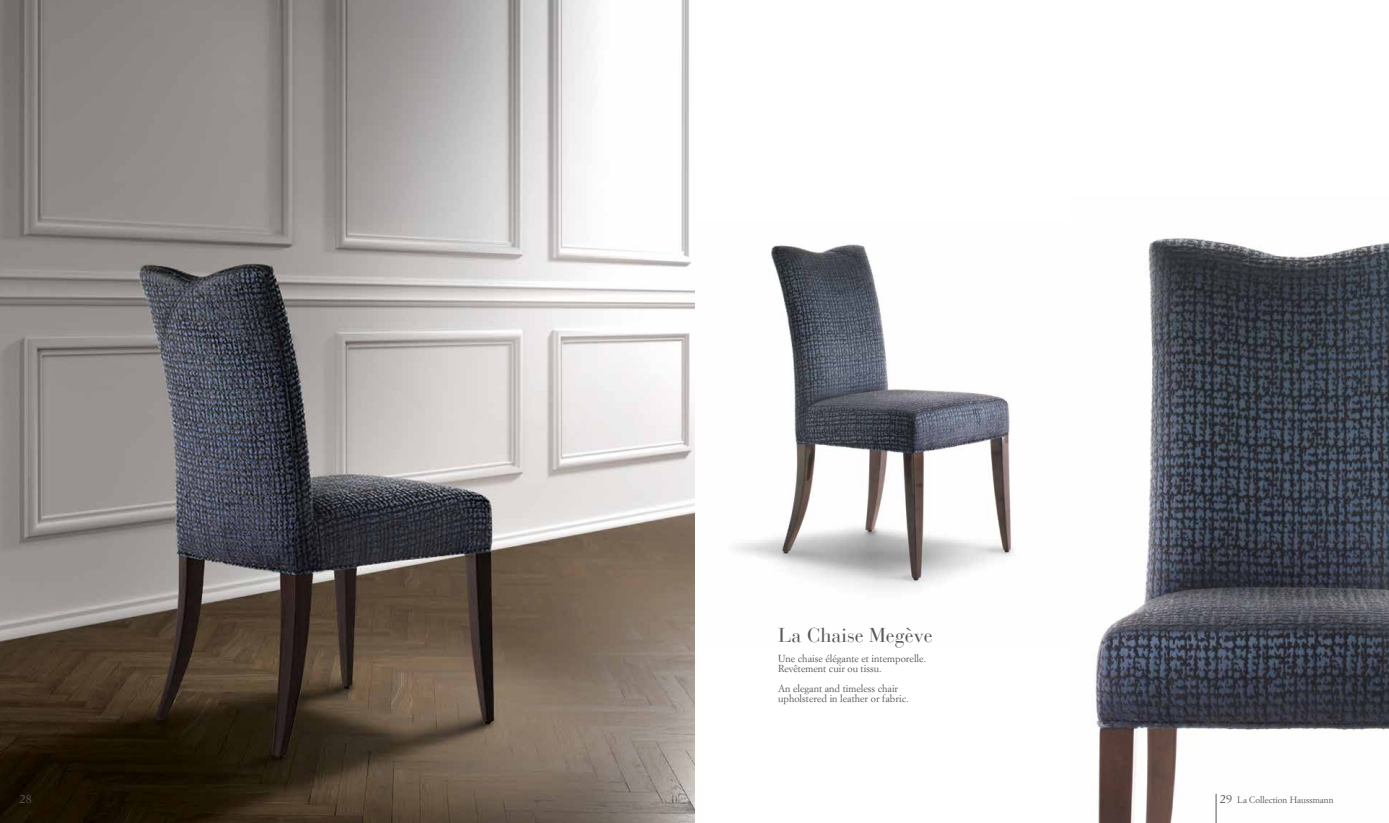
<style>
.page{position:relative;width:1389px;height:823px;background:#fff}
.page>*{position:absolute;margin:0;border:0;box-sizing:border-box;transform-origin:0 0}
.t1{font:20px "Bauer Bodoni CE";color:#575756}
.t2{font:12px "Simoncini Garamond Std";color:#575756}
.t3{font:10px/10px "Simoncini Garamond Std";color:#575756}
.t4{font:9px "Simoncini Garamond Std";color:#575756}
.s1{font-size:12px}
</style>
<div class="page">
<img style="left:694px;top:244px;width:320px;height:403px">
<img style="left:1095px;top:238px;width:294px;height:584px">
<img style="left:0;top:0;width:694px;height:822px">
<svg style="left:1216px;top:793px;width:1px;height:29px"></svg>
<h1 class="t1" style="left:778px;top:623px;width:156px">La Chaise Megève</h1>
<p class="t3" style="left:778px;top:653px;width:150px">Une chaise élégante et intemporelle.<br>Revêtement cuir ou tissu.</p>
<p class="t3" style="left:778px;top:683px;width:132px">An elegant and timeless chair upholstered in leather or fabric.</p>
<p class="t2" style="left:20px;top:791px;width:13px">28</p>
<p class="t4" style="left:1220px;top:793px;width:115px"><span class="s1">29</span> La Collection Haussmann</p>
</div>
